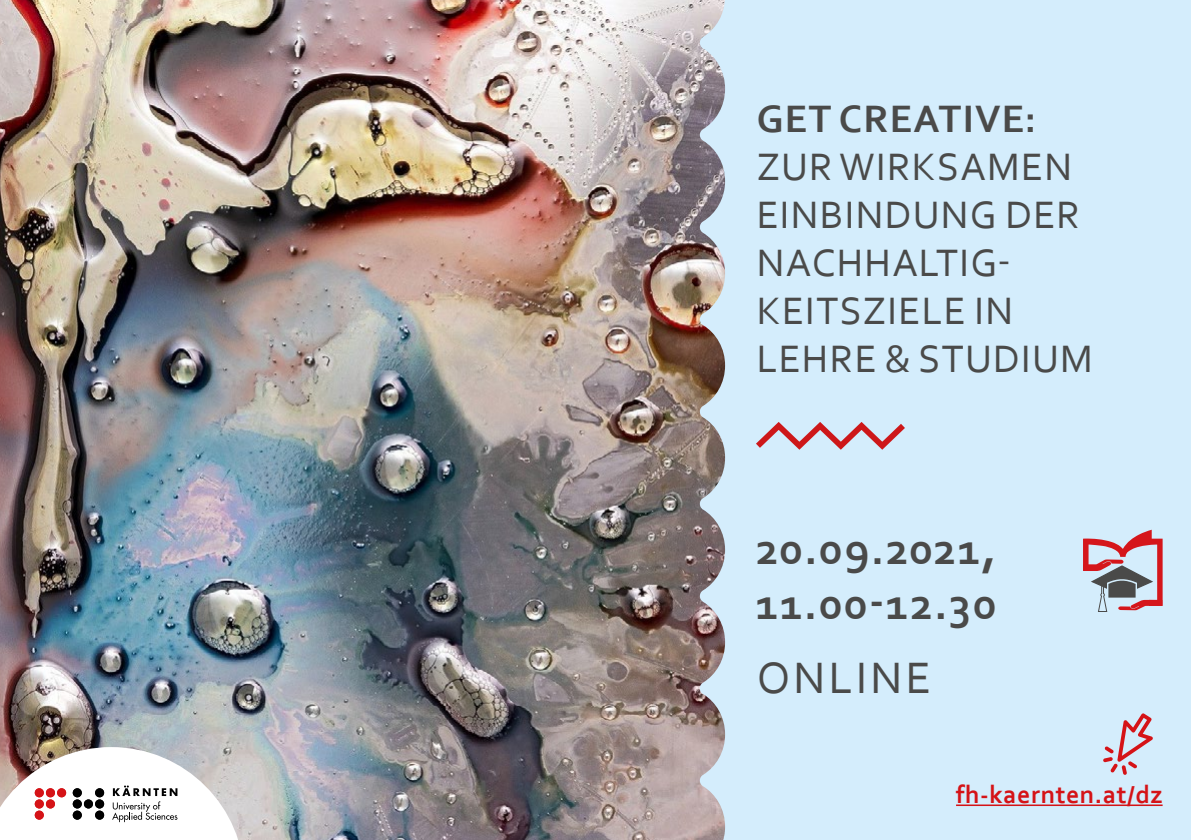
<style>
.page{position:relative;width:1191px;height:840px;background:#fff}
.page>*{position:absolute;margin:0;border:0;box-sizing:border-box;transform-origin:0 0}
.t1{font:700 46px/55.2px "Corbel";letter-spacing:.03em;color:#4a4a49}
.t2{font:46px "Corbel";letter-spacing:.07em;color:#4a4a49}
.t3{font:40px/48px "Corbel";letter-spacing:.03em;color:#4a4a49}
.t4{font:700 40px "Corbel";letter-spacing:.03em;color:#4a4a49}
.t5{font:700 26px "Corbel";letter-spacing:.02em;color:#d51317}
</style>
<div class="page">
<img style="left:0;top:0;width:700px;height:839px">
<div style="left:700px;top:0;width:491px;height:839px;background:#d4edfc"></div>
<svg style="left:1103px;top:712px;width:49px;height:62px;background:#d4bbc8"></svg>
<hr style="left:956px;top:804px;width:206px;height:1px;background:#d51317">
<svg style="left:750px;top:417px;width:161px;height:36px;background:#d2c2ce"></svg>
<svg style="left:1083px;top:529px;width:79px;height:81px;background:#bd9ea8"></svg>
<svg style="left:0;top:746px;width:244px;height:93px"></svg>
<svg style="left:35px;top:787px;width:9px;height:9px"></svg>
<svg style="left:46px;top:787px;width:9px;height:9px"></svg>
<svg style="left:57px;top:787px;width:9px;height:9px"></svg>
<div style="left:35px;top:799px;width:9px;height:9px;background:#d51317;border-radius:50%"></div>
<div style="left:46px;top:799px;width:9px;height:9px;background:#d51317;border-radius:50%"></div>
<div style="left:35px;top:810px;width:9px;height:9px;background:#d51317;border-radius:50%"></div>
<svg style="left:73px;top:787px;width:9px;height:9px"></svg>
<svg style="left:95px;top:787px;width:9px;height:9px"></svg>
<div style="left:73px;top:799px;width:9px;height:9px;background:#000;border-radius:50%"></div>
<div style="left:84px;top:799px;width:9px;height:9px;background:#000;border-radius:50%"></div>
<div style="left:95px;top:799px;width:9px;height:9px;background:#000;border-radius:50%"></div>
<div style="left:73px;top:810px;width:9px;height:9px;background:#000;border-radius:50%"></div>
<div style="left:95px;top:810px;width:9px;height:9px;background:#000;border-radius:50%"></div>
<p class="t4" style="left:756px;top:94px;width:281px">GET CREATIVE:</p>
<p class="t3" style="left:756px;top:142px;width:338px">ZUR WIRKSAMEN<br>EINBINDUNG DER<br>NACHHALTIG-<br>KEITSZIELE IN<br>LEHRE &amp; STUDIUM</p>
<p class="t1" style="left:756px;top:519px;width:242px">20.09.2021,<br>11.00-12.30</p>
<p class="t2" style="left:757px;top:649px;width:176px">ONLINE</p>
<p class="t5" style="left:956px;top:777px;width:208px">fh-kaernten.at/dz</p>
</div>
